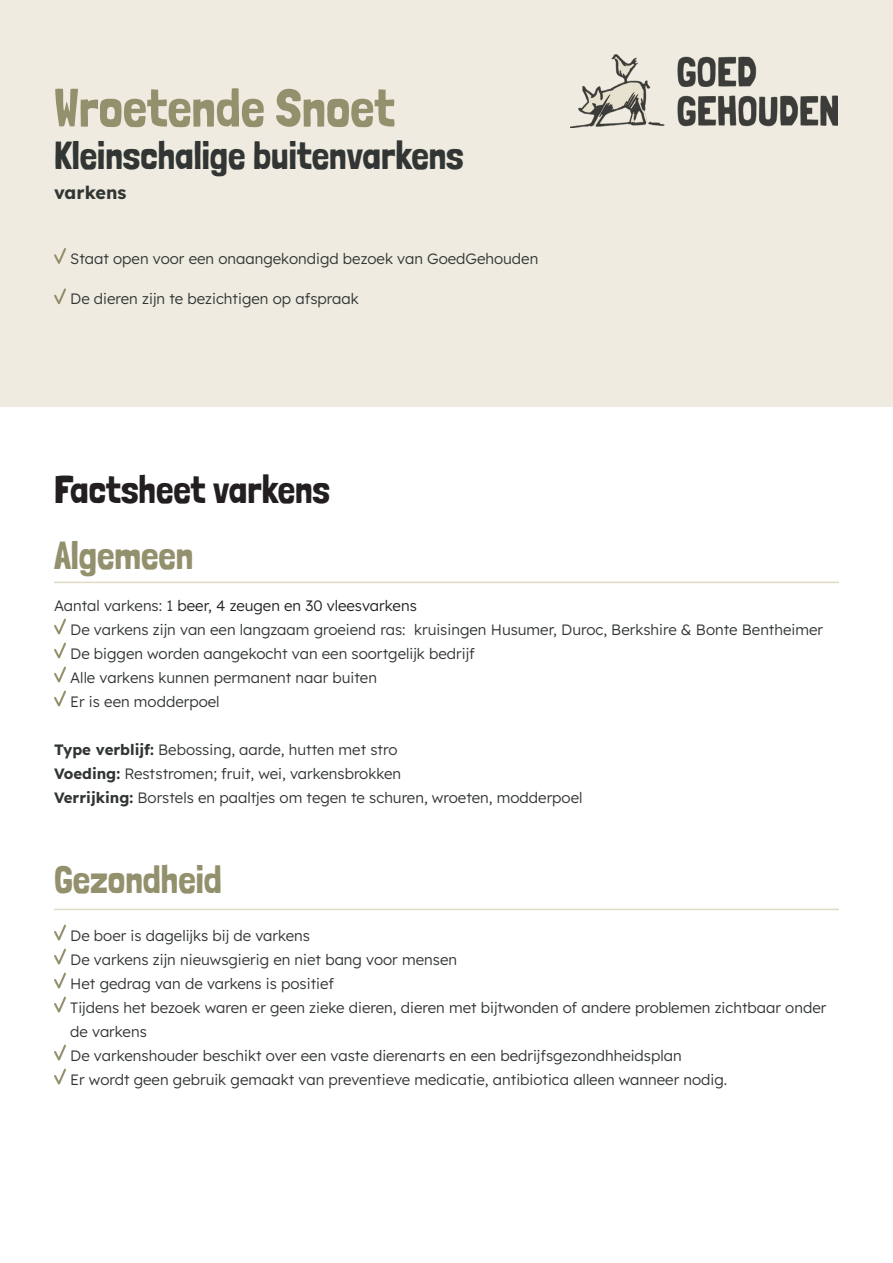
<style>
.page{position:relative;width:893px;height:1263px;background:#fff}
.page>*{position:absolute;margin:0;border:0;box-sizing:border-box;transform-origin:0 0}
.t1{font:54px "Londrina Solid";color:#93916d}
.t2{font:39px "Londrina Solid";color:#313635}
.Hoofdstuktitel{font:39px "Londrina Solid";color:#93916d}
.t3{font:39px "Londrina Solid";color:#231f20}
.t4{font:700 18px "Lexend";color:#313635}
.Body_tekst{font:300 15px/24px "Lexend";color:#313635}
.Body_tekst-2{font:300 15px "Lexend";color:#231f20}
.s1{color:#313635}
.s2{font-weight:700}
</style>
<div class="page">
<div style="left:0;top:0;width:893px;height:406px;background:#efebe0"></div>
<img style="left:570px;top:54px;width:267px;height:73px">
<svg style="left:54px;top:248px;width:12px;height:16px"></svg>
<svg style="left:54px;top:288px;width:12px;height:17px"></svg>
<hr style="left:54px;top:582px;width:785px;height:1px;background:#dedac5">
<svg style="left:54px;top:618px;width:12px;height:89px"></svg>
<hr style="left:54px;top:909px;width:785px;height:1px;background:#dedac5">
<svg style="left:54px;top:924px;width:12px;height:89px"></svg>
<svg style="left:54px;top:1044px;width:12px;height:41px"></svg>
<p class="t1" style="left:54px;top:76px;width:342px">Wroetende Snoet</p>
<p class="t2" style="left:54px;top:132px;width:411px">Kleinschalige buitenvarkens</p>
<p class="t4" style="left:54px;top:178px;width:74px">varkens</p>
<p class="Body_tekst" style="left:70px;top:246px;width:470px">Staat open voor een onaangekondigd bezoek van GoedGehouden</p>
<p class="Body_tekst" style="left:70px;top:286px;width:290px">De dieren zijn te bezichtigen op afspraak</p>
<p class="t3" style="left:54px;top:466px;width:278px">Factsheet varkens</p>
<p class="Hoofdstuktitel" style="left:54px;top:532px;width:141px">Algemeen</p>
<p class="Body_tekst-2" style="left:54px;top:594px;width:364px"><span class="s1">Aantal varkens: 1</span> beer, 4 zeugen en 30 vleesvarkens</p>
<p class="Body_tekst" style="left:70px;top:616px;width:754px">De varkens zijn van een langzaam groeiend ras: kruisingen Husumer, Duroc, Berkshire &amp; Bonte Bentheimer</p>
<p class="Body_tekst" style="left:70px;top:640px;width:406px">De biggen worden aangekocht van een soortgelijk bedrijf</p>
<p class="Body_tekst" style="left:70px;top:664px;width:308px">Alle varkens kunnen permanent naar buiten</p>
<p class="Body_tekst" style="left:70px;top:688px;width:151px">Er is een modderpoel</p>
<p class="Body_tekst" style="left:54px;top:736px;width:345px"><span class="s2">Type verblijf:</span> Bebossing, aarde, hutten met stro</p>
<p class="Body_tekst" style="left:54px;top:760px;width:349px"><span class="s2">Voeding:</span> Reststromen; fruit, wei, varkensbrokken</p>
<p class="Body_tekst" style="left:54px;top:784px;width:530px"><span class="s2">Verrijking:</span> Borstels en paaltjes om tegen te schuren, wroeten, modderpoel</p>
<p class="Hoofdstuktitel" style="left:54px;top:856px;width:169px">Gezondheid</p>
<p class="Body_tekst" style="left:70px;top:922px;width:241px">De boer is dagelijks bij de varkens</p>
<p class="Body_tekst" style="left:70px;top:946px;width:388px">De varkens zijn nieuwsgierig en niet bang voor mensen</p>
<p class="Body_tekst" style="left:70px;top:970px;width:266px">Het gedrag van de varkens is positief</p>
<p class="Body_tekst" style="left:70px;top:994px;width:758px">Tijdens het bezoek waren er geen zieke dieren, dieren met bijtwonden of andere problemen zichtbaar onder de varkens</p>
<p class="Body_tekst" style="left:70px;top:1042px;width:613px">De varkenshouder beschikt over een vaste dierenarts en een bedrijfsgezondhheidsplan</p>
<p class="Body_tekst" style="left:70px;top:1066px;width:659px">Er wordt geen gebruik gemaakt van preventieve medicatie, antibiotica alleen wanneer nodig.</p>
</div>
